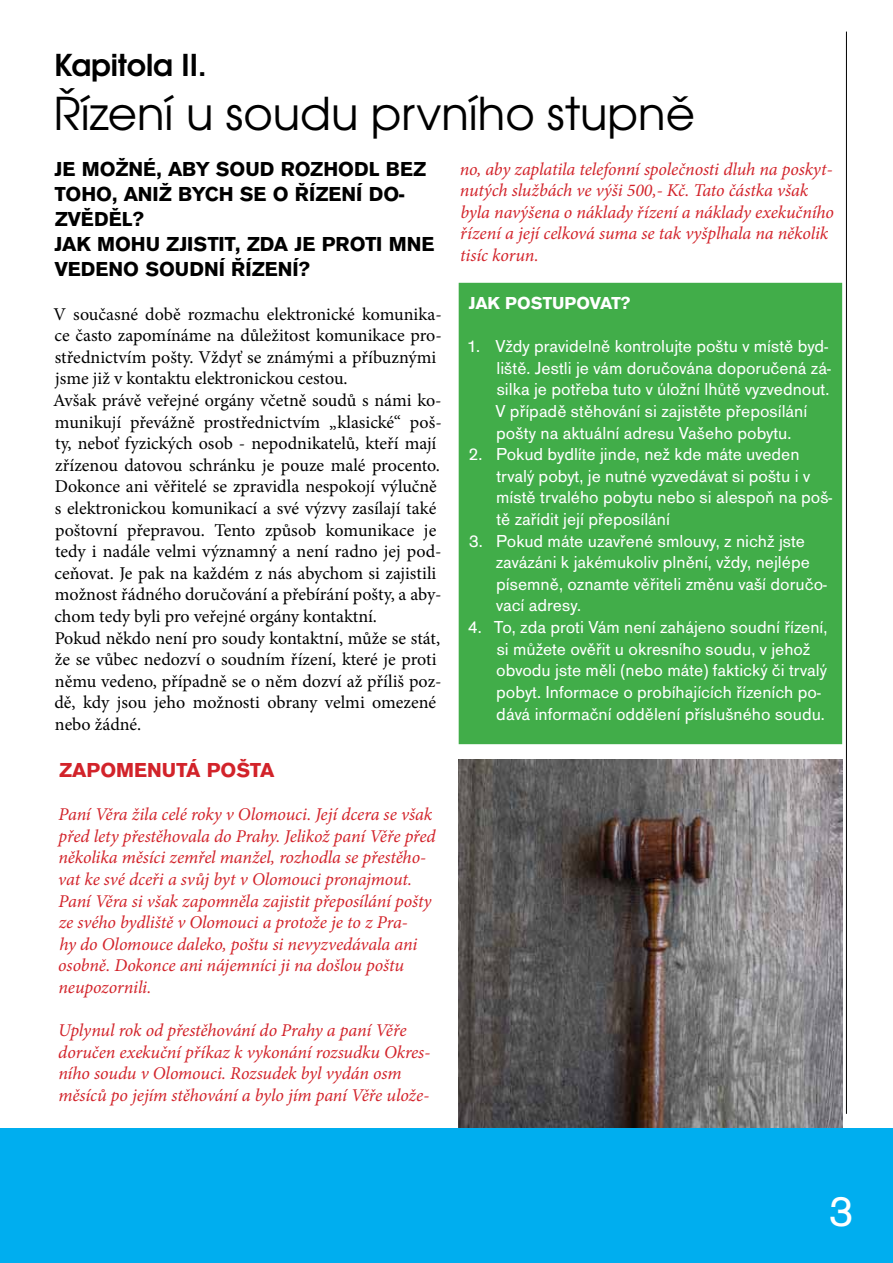
<style>
.page{position:relative;width:893px;height:1263px;background:#fff}
.page>*{position:absolute;margin:0;border:0;box-sizing:border-box;transform-origin:0 0}
.t1{font:45px "Avant Gar Got Itc LOT Boo";color:#000}
.t2{font:45px "Accius TOT";color:#fff}
.t3{font:30px "Avant Gar Got Itc LOT Dem";color:#000}
.t4{font:700 21px/25.2px "Accius TOT";color:#000}
.t5{font:700 21px "Accius TOT";color:#d2232a}
.t6{font:18px/21.6px "Minion Pro";color:#000}
.t7{font:italic 18px/21.6px "Minion Pro";letter-spacing:-.005em;color:#d2232a}
.t8{font:18px/21.6px "Accius TOT";color:#fff}
.t9{font:700 18px "Accius TOT";color:#fff}
</style>
<div class="page">
<img style="left:459px;top:759px;width:383px;height:369px">
<div style="left:0;top:1128px;width:892px;height:135px;background:#00aeef"></div>
<hr style="left:846px;top:32px;width:1px;height:1082px;background:#000">
<div style="left:459px;top:284px;width:382px;height:459px;background:#41ad49"></div>
<div style="left:459px;top:283px;width:383px;height:461px;border:2px solid #41ad49"></div>
<h2 class="t3" style="left:54px;top:46px;width:154px">Kapitola II.</h2>
<h1 class="t1" style="left:53px;top:86px;width:643px">Řízení u soudu prvního stupně</h1>
<p class="t4" style="left:54px;top:157px;width:381px">JE MOŽNÉ, ABY SOUD ROZHODL BEZ<br>TOHO, ANIŽ BYCH SE O ŘÍZENÍ DO-<br>ZVĚDĚL?<br>JAK MOHU ZJISTIT, ZDA JE PROTI MNE<br>VEDENO SOUDNÍ ŘÍZENÍ?</p>
<p class="t6" style="left:53px;top:303px;width:390px">V současné době rozmachu elektronické komunika&shy;ce často zapomínáme na důležitost komunikace pro&shy;střednictvím pošty. Vždyť se známými a příbuznými jsme již v kontaktu elektronickou cestou.<br>Avšak právě veřejné orgány včetně soudů s námi ko&shy;munikují převážně prostřednictvím „klasické“ poš&shy;ty, neboť fyzických osob - nepodnikatelů, kteří mají zřízenou datovou schránku je pouze malé procento.<br>Dokonce ani věřitelé se zpravidla nespokojí výlučně s elektronickou komunikací a své výzvy zasílají také poštovní přepravou. Tento způsob komunikace je tedy i nadále velmi významný a není radno jej pod&shy;ceňovat. Je pak na každém z nás abychom si zajistili možnost řádného doručování a přebírání pošty, a aby&shy;chom tedy byli pro veřejné orgány kontaktní.<br>Pokud někdo není pro soudy kontaktní, může se stát, že se vůbec nedozví o soudním řízení, které je proti němu vedeno, případně se o něm dozví až příliš poz&shy;dě, kdy jsou jeho možnosti obrany velmi omezené nebo žádné.</p>
<p class="t5" style="left:59px;top:758px;width:217px">ZAPOMENUTÁ POŠTA</p>
<p class="t7" style="left:58px;top:803px;width:379px">Paní Věra žila celé roky v Olomouci. Její dcera se však před lety přestěhovala do Prahy. Jelikož paní Věře před několika měsíci zemřel manžel, rozhodla se přestěho&shy;vat ke své dceři a svůj byt v Olomouci pronajmout.<br>Paní Věra si však zapomněla zajistit přeposílání pošty ze svého bydliště v Olomouci a protože je to z Pra-<br>hy do Olomouce daleko, poštu si nevyzvedávala ani osobně. Dokonce ani nájemníci ji na došlou poštu neupozornili.</p>
<p class="t7" style="left:58px;top:1019px;width:374px">Uplynul rok od přestěhování do Prahy a paní Věře doručen exekuční příkaz k vykonání rozsudku Okres&shy;ního soudu v Olomouci. Rozsudek byl vydán osm měsíců po jejím stěhování a bylo jím paní Věře ulože-</p>
<p class="t7" style="left:460px;top:158px;width:376px">no, aby zaplatila telefonní společnosti dluh na poskyt&shy;nutých službách ve výši 500,- Kč. Tato částka však byla navýšena o náklady řízení a náklady exekučního řízení a její celková suma se tak vyšplhala na několik tisíc korun.</p>
<p class="t9" style="left:469px;top:293px;width:163px">JAK POSTUPOVAT?</p>
<p class="t8" style="left:495px;top:336px;width:337px;text-indent:-29px">1. Vždy pravidelně kontrolujte poštu v místě byd&shy;liště. Jestli je vám doručována doporučená zá&shy;silka je potřeba tuto v úložní lhůtě vyzvednout.<br>V případě stěhování si zajistěte přeposílání pošty na aktuální adresu Vašeho pobytu.</p>
<p class="t8" style="left:496px;top:444px;width:337px;text-indent:-28px">2. Pokud bydlíte jinde, než kde máte uveden trvalý pobyt, je nutné vyzvedávat si poštu i v místě trvalého pobytu nebo si alespoň na poš&shy;tě zařídit její přeposílání</p>
<p class="t8" style="left:496px;top:530px;width:333px;text-indent:-27px">3. Pokud máte uzavřené smlouvy, z nichž jste zavázáni k jakémukoliv plnění, vždy, nejlépe písemně, oznamte věřiteli změnu vaší doručo&shy;vací adresy.</p>
<p class="t8" style="left:496px;top:617px;width:333px;text-indent:-29px">4. To, zda proti Vám není zahájeno soudní řízení, si můžete ověřit u okresního soudu, v jehož obvodu jste měli (nebo máte) faktický či trvalý pobyt. Informace o probíhajících řízeních po&shy;dává informační oddělení příslušného soudu.</p>
<h1 class="t2" style="left:828px;top:1186px;width:27px">3</h1>
</div>
